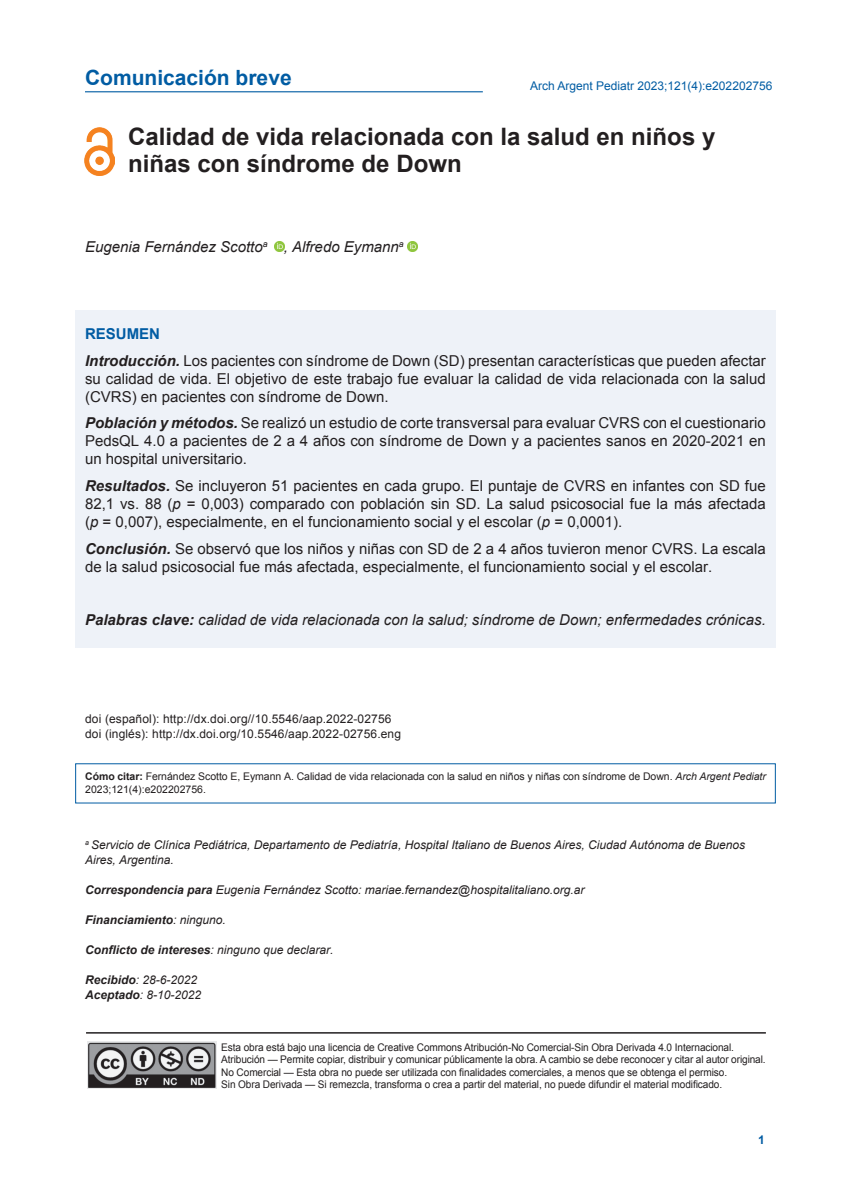
<style>
.page{position:relative;width:851px;height:1191px;background:#fff}
.page>*{position:absolute;margin:0;border:0;box-sizing:border-box;transform-origin:0 0}
.t1{font:700 24px/27px "Arial";color:#231f20}
.t2{font:700 21px "Arial";color:#015ca3}
.t3{font:15px/18px "Arial";color:#231f20}
.t4{font:italic 15px "Arial";color:#231f20}
.t5{font:italic 12px/15px "Arial";color:#231f20}
.t6{font:12px/15px "Arial";letter-spacing:.01em;color:#231f20}
.t7{font:italic 700 12px "Arial";color:#231f20}
.t8{font:12px "Arial";color:#015ca3}
.t9{font:700 12px "Arial";color:#015ca3}
.t10{font:10.5px/12px "Arial";letter-spacing:-.01em;color:#231f20;scale:.96 1}
.t11{font:10.5px/12.6px "Arial";letter-spacing:-.01em;color:#231f20}
.s1{font-style:inherit}
.s2{font-weight:700;color:#015ca3}
.s3{font-weight:700;font-style:italic}
.s4{font-style:italic}
.s5{font-weight:700}
.s6{font-weight:400}
</style>
<div class="page">
<hr style="left:85px;top:91px;width:398px;height:1px;background:#015ca3">
<svg style="left:274px;top:241px;width:10px;height:11px"></svg>
<svg style="left:407px;top:241px;width:10px;height:11px"></svg>
<img style="left:84px;top:128px;width:31px;height:48px">
<div style="left:75px;top:310px;width:700px;height:337px;background:#eef2f8"></div>
<img style="left:87px;top:1041px;width:130px;height:48px">
<hr style="left:86px;top:1032px;width:679px;height:1px;background:#231f20">
<h2 class="t2" style="left:85px;top:63px;width:208px">Comunicación breve</h2>
<p class="t8" style="left:530px;top:78px;width:244px">Arch Argent Pediatr 2023;<span class="s1">121(4):</span>e202202756</p>
<h1 class="t1" style="left:128px;top:124px;width:588px">Calidad de vida relacionada con la salud en niños y niñas con síndrome de Down</h1>
<p class="t4" style="left:85px;top:237px;width:320px">Eugenia Fernández Scotto<sup>a</sup> , Alfredo Eymann<sup>a</sup></p>
<p class="t3" style="left:85px;top:321px;width:682px;line-height:26.5px"><span class="s2">RESUMEN<br></span><span class="s3">Introducción.</span> Los pacientes con síndrome de Down (SD) presentan características que pueden afectar</p>
<p class="t3" style="left:85px;top:370px;width:682px">su calidad de vida. El objetivo de este trabajo fue evaluar la calidad de vida relacionada con la salud (CVRS) en pacientes con síndrome de Down.</p>
<p class="t3" style="left:85px;top:414px;width:682px;text-align:justify"><span class="s3">Población y métodos.</span> Se realizó un estudio de corte transversal para evaluar CVRS con el cuestionario PedsQL 4.0 a pacientes de 2 a 4 años con síndrome de Down y a pacientes sanos en 2020-2021 en un hospital universitario.</p>
<p class="t3" style="left:85px;top:477px;width:682px;text-align:justify"><span class="s3">Resultados.</span> Se incluyeron 51 pacientes en cada grupo. El puntaje de CVRS en infantes con SD fue 82,1 vs. 88 (<span class="s4">p</span> = 0,003) comparado con población sin SD. La salud psicosocial fue la más afectada (<span class="s4">p</span> = 0,007), especialmente, en el funcionamiento social y el escolar (<span class="s4">p</span> = 0,0001).</p>
<p class="t3" style="left:85px;top:539px;width:682px"><span class="s3">Conclusión.</span> Se observó que los niños y niñas con SD de 2 a 4 años tuvieron menor CVRS. La escala de la salud psicosocial fue más afectada, especialmente, el funcionamiento social y el escolar.</p>
<p class="t4" style="left:85px;top:609px;width:682px"><span class="s5">Palabras clave:</span> calidad de vida relacionada con la salud; síndrome de Down; enfermedades crónicas.</p>
<p class="t6" style="left:85px;top:711px;width:317px">doi (español): http://dx.doi.org//10.5546/aap.2022-02756 doi (inglés): http://dx.doi.org/10.5546/aap.2022-02756.eng</p>
<p class="t11" style="left:85px;top:770px;width:682px"><span class="s5">Cómo citar:</span> Fernández Scotto E, Eymann A. Calidad de vida relacionada con la salud en niños y niñas con síndrome de Down. <span class="s4">Arch Argent Pediatr<br></span>2023;<span class="s1">121(4):</span>e202202756.</p>
<p class="t5" style="left:85px;top:837px;width:661px"><sup>a</sup> Servicio de Clínica Pediátrica, Departamento de Pediatría, Hospital Italiano de Buenos Aires, Ciudad Autónoma de Buenos<br>Aires, Argentina.</p>
<p class="t5" style="left:85px;top:882px;width:501px"><span class="s5">Correspondencia para</span> Eugenia Fernández Scotto: mariae.fernandez@hospitalitaliano.org.ar</p>
<p class="t7" style="left:85px;top:912px;width:142px">Financiamiento<span class="s6">: ninguno.</span></p>
<p class="t7" style="left:85px;top:942px;width:250px">Conflicto de intereses<span class="s6">: ninguno que declarar.</span></p>
<p class="t5" style="left:85px;top:972px;width:118px"><span class="s5">Recibido</span>: 28-6-2022<br><span class="s5">Aceptado</span>: 8-10-2022</p>
<p class="t10" style="left:221px;top:1042px;width:568px">Esta obra está bajo una licencia de Creative Commons Atribución-No Comercial-Sin Obra Derivada 4.0 Internacional.<br>Atribución — Permite copiar, distribuir y comunicar públicamente la obra. A cambio se debe reconocer y citar al autor original.<br>No Comercial — Esta obra no puede ser utilizada con finalidades comerciales, a menos que se obtenga el permiso.<br>Sin Obra Derivada — Si remezcla, transforma o crea a partir del material, no puede difundir el material modificado.</p>
<p class="t9" style="left:758px;top:1131px;width:8px">1</p>
</div>
